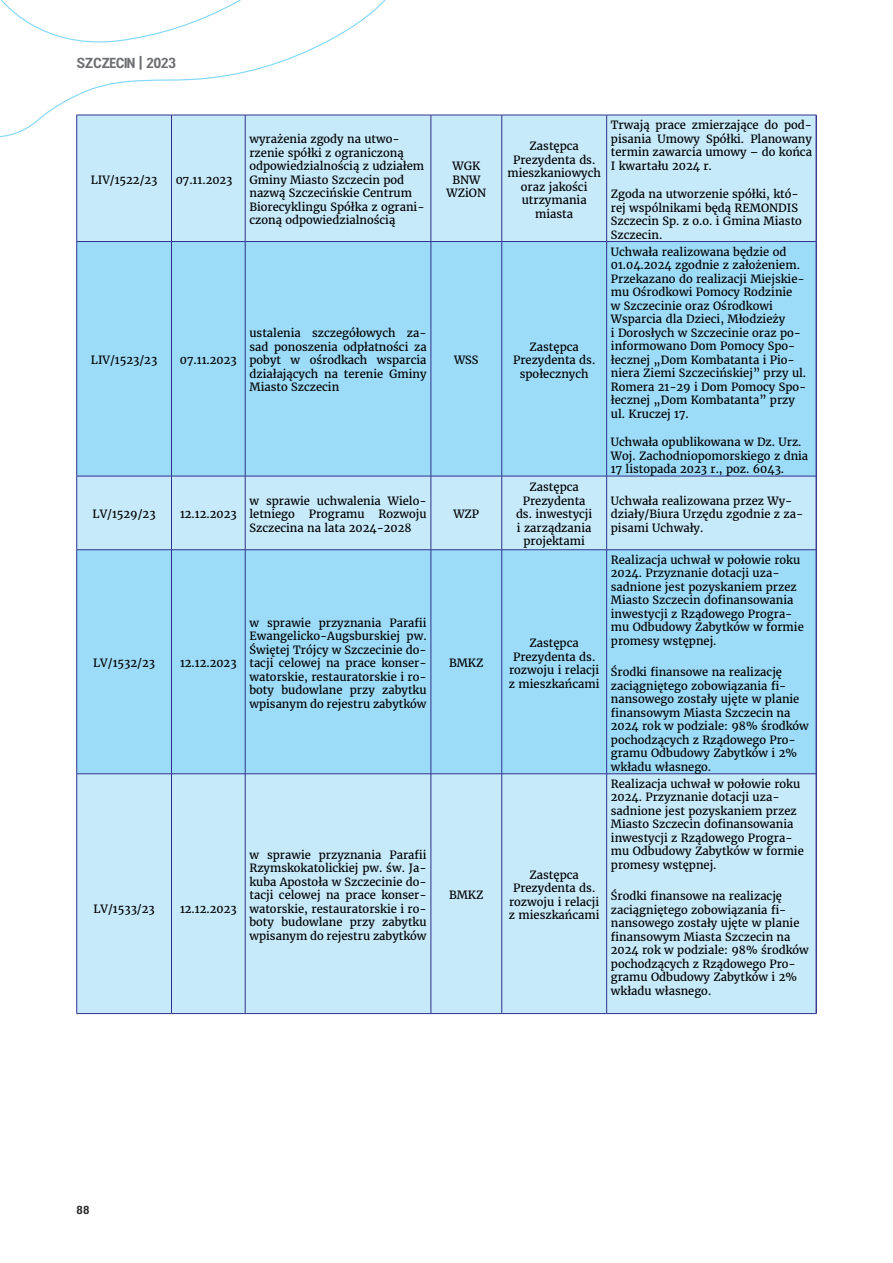
<style>
.page{position:relative;width:893px;height:1263px;background:#fff}
.page>*{position:absolute;margin:0;border:0;box-sizing:border-box;transform-origin:0 0}
.t1{font:500 15px "U Font";letter-spacing:-.04em;color:#6d6e71}
.t2{font:500 12px "U Font";color:#292829}
.t3{font:11.25px/13.5px "Merriweather";color:#000}
.s1{font-family:"Montserrat";font-weight:700}
</style>
<div class="page">
<svg style="left:0;top:0;width:426px;height:137px"></svg>
<div style="left:77px;top:116px;width:739px;height:897px;background:#c7eafb"></div>
<svg style="left:77px;top:242px;width:739px;height:531px;background:#a2ddf8"></svg>
<hr style="left:77px;top:115px;width:94px;height:1px;background:#30318c">
<hr style="left:76px;top:115px;width:1px;height:126px;background:#30318c">
<hr style="left:171px;top:115px;width:74px;height:1px;background:#30318c">
<hr style="left:171px;top:115px;width:1px;height:126px;background:#30318c">
<hr style="left:245px;top:115px;width:186px;height:1px;background:#30318c">
<hr style="left:245px;top:115px;width:1px;height:126px;background:#30318c">
<hr style="left:431px;top:115px;width:71px;height:1px;background:#30318c">
<hr style="left:431px;top:115px;width:1px;height:126px;background:#30318c">
<hr style="left:502px;top:115px;width:105px;height:1px;background:#30318c">
<hr style="left:501px;top:115px;width:1px;height:126px;background:#30318c">
<hr style="left:607px;top:115px;width:209px;height:1px;background:#30318c">
<hr style="left:606px;top:115px;width:1px;height:126px;background:#30318c">
<hr style="left:77px;top:241px;width:94px;height:1px;background:#30318c">
<hr style="left:76px;top:242px;width:1px;height:234px;background:#30318c">
<hr style="left:171px;top:241px;width:74px;height:1px;background:#30318c">
<hr style="left:171px;top:242px;width:1px;height:234px;background:#30318c">
<hr style="left:245px;top:241px;width:186px;height:1px;background:#30318c">
<hr style="left:245px;top:242px;width:1px;height:234px;background:#30318c">
<hr style="left:431px;top:241px;width:71px;height:1px;background:#30318c">
<hr style="left:431px;top:242px;width:1px;height:234px;background:#30318c">
<hr style="left:502px;top:241px;width:105px;height:1px;background:#30318c">
<hr style="left:501px;top:242px;width:1px;height:234px;background:#30318c">
<hr style="left:607px;top:241px;width:209px;height:1px;background:#30318c">
<hr style="left:606px;top:242px;width:1px;height:234px;background:#30318c">
<hr style="left:77px;top:476px;width:94px;height:1px;background:#30318c">
<hr style="left:76px;top:476px;width:1px;height:73px;background:#30318c">
<hr style="left:171px;top:476px;width:74px;height:1px;background:#30318c">
<hr style="left:171px;top:476px;width:1px;height:73px;background:#30318c">
<hr style="left:245px;top:476px;width:186px;height:1px;background:#30318c">
<hr style="left:245px;top:476px;width:1px;height:73px;background:#30318c">
<hr style="left:431px;top:476px;width:71px;height:1px;background:#30318c">
<hr style="left:431px;top:476px;width:1px;height:73px;background:#30318c">
<hr style="left:502px;top:476px;width:105px;height:1px;background:#30318c">
<hr style="left:501px;top:476px;width:1px;height:73px;background:#30318c">
<hr style="left:607px;top:476px;width:209px;height:1px;background:#30318c">
<hr style="left:606px;top:476px;width:1px;height:73px;background:#30318c">
<hr style="left:77px;top:549px;width:94px;height:1px;background:#30318c">
<hr style="left:76px;top:550px;width:1px;height:224px;background:#30318c">
<hr style="left:171px;top:549px;width:74px;height:1px;background:#30318c">
<hr style="left:171px;top:550px;width:1px;height:224px;background:#30318c">
<hr style="left:245px;top:549px;width:186px;height:1px;background:#30318c">
<hr style="left:245px;top:550px;width:1px;height:224px;background:#30318c">
<hr style="left:431px;top:549px;width:71px;height:1px;background:#30318c">
<hr style="left:431px;top:550px;width:1px;height:224px;background:#30318c">
<hr style="left:502px;top:549px;width:105px;height:1px;background:#30318c">
<hr style="left:501px;top:550px;width:1px;height:224px;background:#30318c">
<hr style="left:607px;top:549px;width:209px;height:1px;background:#30318c">
<hr style="left:606px;top:550px;width:1px;height:224px;background:#30318c">
<hr style="left:77px;top:773px;width:94px;height:1px;background:#30318c">
<hr style="left:76px;top:774px;width:1px;height:239px;background:#30318c">
<hr style="left:171px;top:773px;width:74px;height:1px;background:#30318c">
<hr style="left:171px;top:774px;width:1px;height:239px;background:#30318c">
<hr style="left:245px;top:773px;width:186px;height:1px;background:#30318c">
<hr style="left:245px;top:774px;width:1px;height:239px;background:#30318c">
<hr style="left:431px;top:773px;width:71px;height:1px;background:#30318c">
<hr style="left:431px;top:774px;width:1px;height:239px;background:#30318c">
<hr style="left:502px;top:773px;width:105px;height:1px;background:#30318c">
<hr style="left:501px;top:774px;width:1px;height:239px;background:#30318c">
<hr style="left:607px;top:773px;width:209px;height:1px;background:#30318c">
<hr style="left:606px;top:774px;width:1px;height:239px;background:#30318c">
<hr style="left:77px;top:1013px;width:94px;height:1px;background:#30318c">
<hr style="left:171px;top:1013px;width:74px;height:1px;background:#30318c">
<hr style="left:245px;top:1013px;width:186px;height:1px;background:#30318c">
<hr style="left:431px;top:1013px;width:71px;height:1px;background:#30318c">
<hr style="left:502px;top:1013px;width:105px;height:1px;background:#30318c">
<hr style="left:607px;top:1013px;width:209px;height:1px;background:#30318c">
<hr style="left:816px;top:115px;width:1px;height:127px;background:#30318c">
<hr style="left:816px;top:242px;width:1px;height:234px;background:#30318c">
<hr style="left:816px;top:476px;width:1px;height:74px;background:#30318c">
<hr style="left:816px;top:550px;width:1px;height:224px;background:#30318c">
<hr style="left:816px;top:774px;width:1px;height:239px;background:#30318c">
<h1 class="t1" style="left:77px;top:53px;width:101px">SZCZECIN <span class="s1">|</span> 2023</h1>
<p class="t3" style="left:91px;top:173px;width:68px">LIV/1522/23</p>
<p class="t3" style="left:176px;top:173px;width:58px">07.11.2023</p>
<p class="t3" style="left:249px;top:133px;width:177px">wyrażenia zgody na utwo&shy;rzenie spółki z ograniczoną odpowiedzialnością z udziałem<br>Gminy Miasto Szczecin pod nazwą Szczecińskie Centrum<br>Biorecyklingu Spółka z ograni&shy;czoną odpowiedzialnością</p>
<p class="t3" style="left:447px;top:160px;width:41px;text-align:center">WGK<br>BNW<br>WZiON</p>
<p class="t3" style="left:91px;top:354px;width:68px">LIV/1523/23</p>
<p class="t3" style="left:180px;top:354px;width:58px">07.11.2023</p>
<p class="t3" style="left:249px;top:327px;width:179px;text-align:justify">ustalenia szczegółowych za&shy;sad ponoszenia odpłatności za pobyt w ośrodkach wsparcia działających na terenie Gminy Miasto Szczecin</p>
<p class="t3" style="left:454px;top:354px;width:26px">WSS</p>
<p class="t3" style="left:93px;top:508px;width:65px">LV/1529/23</p>
<p class="t3" style="left:180px;top:508px;width:58px">12.12.2023</p>
<p class="t3" style="left:249px;top:494px;width:179px;text-align:justify">w sprawie uchwalenia Wielo&shy;letniego Programu Rozwoju Szczecina na lata 2024-2028</p>
<p class="t3" style="left:453px;top:508px;width:27px">WZP</p>
<p class="t3" style="left:93px;top:656px;width:63px">LV/1532/23</p>
<p class="t3" style="left:180px;top:656px;width:58px">12.12.2023</p>
<p class="t3" style="left:249px;top:616px;width:179px;text-align:justify">w sprawie przyznania Parafii Ewangelicko-Augsburskiej pw.<br>Świętej Trójcy w Szczecinie do&shy;tacji celowej na prace konser&shy;watorskie, restauratorskie i ro&shy;boty budowlane przy zabytku wpisanym do rejestru zabytków</p>
<p class="t3" style="left:449px;top:656px;width:36px">BMKZ</p>
<p class="t3" style="left:93px;top:903px;width:63px">LV/1533/23</p>
<p class="t3" style="left:180px;top:903px;width:58px">12.12.2023</p>
<p class="t3" style="left:249px;top:848px;width:179px;text-align:justify">w sprawie przyznania Parafii Rzymskokatolickiej pw. św. Ja&shy;kuba Apostoła w Szczecinie do&shy;tacji celowej na prace konser&shy;watorskie, restauratorskie i ro&shy;boty budowlane przy zabytku wpisanym do rejestru zabytków</p>
<p class="t3" style="left:449px;top:888px;width:36px">BMKZ</p>
<p class="t3" style="left:507px;top:139px;width:95px;text-align:center">Zastępca<br>Prezydenta ds. mieszkaniowych oraz jakości utrzymania miasta</p>
<p class="t3" style="left:513px;top:340px;width:84px;text-align:center">Zastępca<br>Prezydenta ds. społecznych</p>
<p class="t3" style="left:516px;top:481px;width:78px;text-align:center">Zastępca<br>Prezydenta ds. inwestycji i zarządzania projektami</p>
<p class="t3" style="left:509px;top:636px;width:92px;text-align:center">Zastępca<br>Prezydenta ds. rozwoju i relacji z mieszkańcami</p>
<p class="t3" style="left:509px;top:868px;width:92px;text-align:center">Zastępca<br>Prezydenta ds. rozwoju i relacji z mieszkańcami</p>
<p class="t3" style="left:611px;top:118px;width:203px;text-align:justify">Trwają prace zmierzające do pod&shy;pisania Umowy Spółki. Planowany termin zawarcia umowy – do końca I kwartału 2024 r.</p>
<p class="t3" style="left:611px;top:187px;width:193px">Zgoda na utworzenie spółki, któ&shy;rej wspólnikami będą REMONDIS<br>Szczecin Sp. z o.o. i Gmina Miasto<br>Szczecin.</p>
<p class="t3" style="left:611px;top:245px;width:197px">Uchwała realizowana będzie od<br>01.04.2024 zgodnie z założeniem.<br>Przekazano do realizacji Miejskie&shy;mu Ośrodkowi Pomocy Rodzinie<br>w Szczecinie oraz Ośrodkowi<br>Wsparcia dla Dzieci, Młodzieży<br>i Dorosłych w Szczecinie oraz po&shy;informowano Dom Pomocy Spo&shy;łecznej „Dom Kombatanta i Pio&shy;niera Ziemi Szczecińskiej” przy ul.<br>Romera 21-29 i Dom Pomocy Spo&shy;łecznej „Dom Kombatanta” przy ul. Kruczej 17.</p>
<p class="t3" style="left:611px;top:435px;width:199px">Uchwała opublikowana w Dz. Urz.<br>Woj. Zachodniopomorskiego z dnia<br>17 listopada 2023 r., poz. 6043.</p>
<p class="t3" style="left:611px;top:494px;width:194px">Uchwała realizowana przez Wy&shy;działy/Biura Urzędu zgodnie z za&shy;pisami Uchwały.</p>
<p class="t3" style="left:611px;top:553px;width:194px">Realizacja uchwał w połowie roku<br>2024. Przyznanie dotacji uza&shy;sadnione jest pozyskaniem przez<br>Miasto Szczecin dofinansowania inwestycji z Rządowego Progra&shy;mu Odbudowy Zabytków w formie promesy wstępnej.</p>
<p class="t3" style="left:611px;top:665px;width:199px">Środki finansowe na realizację zaciągniętego zobowiązania fi&shy;nansowego zostały ujęte w planie finansowym Miasta Szczecin na<br>2024 rok w podziale: 98% środków pochodzących z Rządowego Pro&shy;gramu Odbudowy Zabytków i 2% wkładu własnego.</p>
<p class="t3" style="left:611px;top:777px;width:194px">Realizacja uchwał w połowie roku<br>2024. Przyznanie dotacji uza&shy;sadnione jest pozyskaniem przez<br>Miasto Szczecin dofinansowania inwestycji z Rządowego Progra&shy;mu Odbudowy Zabytków w formie promesy wstępnej.</p>
<p class="t3" style="left:611px;top:889px;width:199px">Środki finansowe na realizację zaciągniętego zobowiązania fi&shy;nansowego zostały ujęte w planie finansowym Miasta Szczecin na<br>2024 rok w podziale: 98% środków pochodzących z Rządowego Pro&shy;gramu Odbudowy Zabytków i 2% wkładu własnego.</p>
<p class="t2" style="left:77px;top:1202px;width:15px">88</p>
</div>
